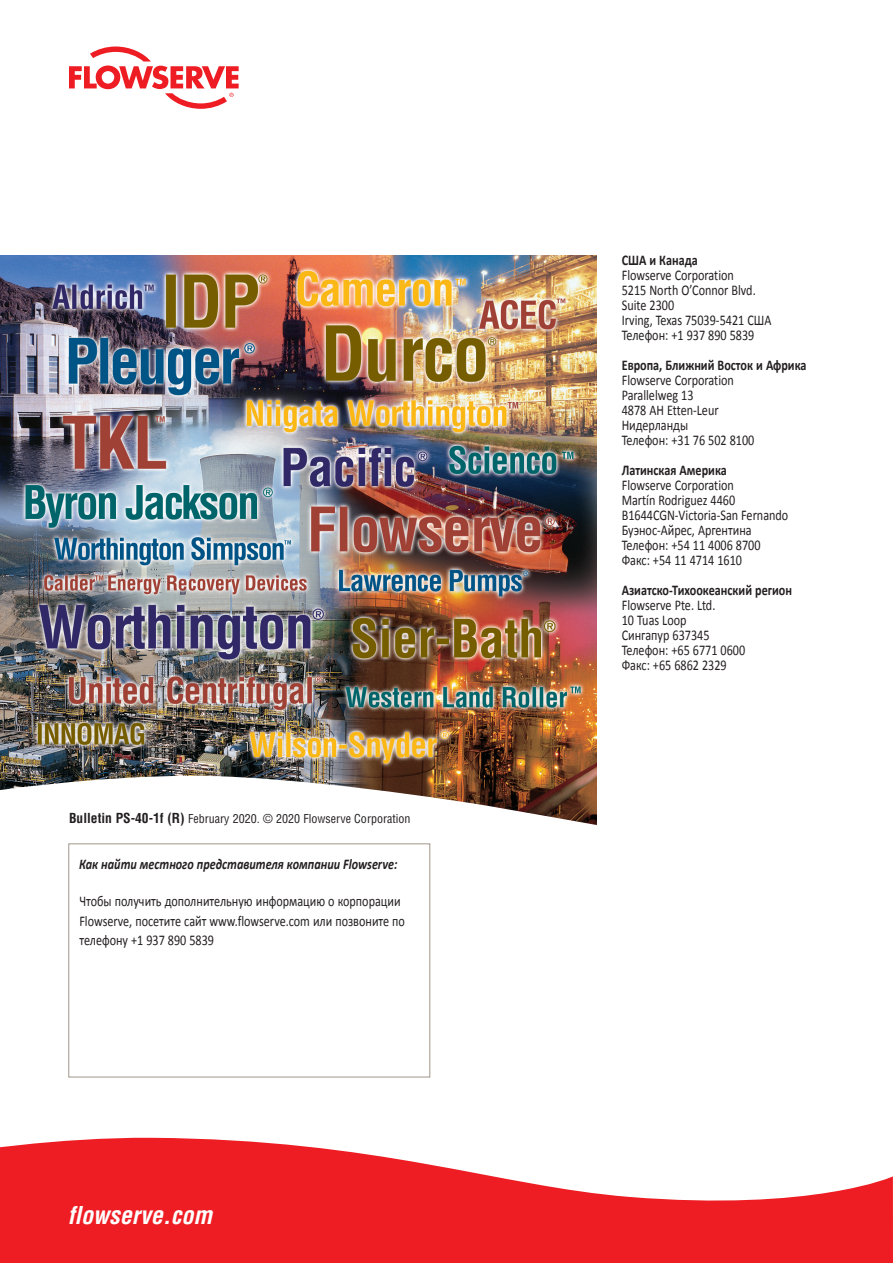
<style>
.page{position:relative;width:893px;height:1263px;background:#fff}
.page>*{position:absolute;margin:0;border:0;box-sizing:border-box;transform-origin:0 0}
.t1{font:italic 700 condensed 24px "Helvetica LT Std";color:#fff}
.MB-Address_Text{font:14.85px/15px "Calibri";color:#231f20;scale:.82 1}
.MB-Address_Header{font:700 14.85px "Calibri";color:#231f20;scale:.82 1}
.t2{font:italic 700 14.85px "Calibri";color:#231f20;scale:.82 1}
.PB-Body_Copy{font:condensed 12px "Helvetica LT Std";color:#231f20}
.s1{font-weight:700;font-size:13.5px}
</style>
<div class="page">
<svg style="left:0;top:1137px;width:892px;height:126px;fill:#ee1d23"></svg>
<svg style="left:69px;top:46px;width:169px;height:63px"></svg>
<img style="left:0;top:255px;width:596px;height:520px">
<svg style="left:0;top:775px;width:597px;height:84px"></svg>
<div style="left:68px;top:843px;width:362px;height:234px;border:1px solid #a1968b"></div>
<p class="PB-Body_Copy" style="left:69px;top:810px;width:342px"><span class="s1">Bulletin PS-40-1f (R)</span> February 2020. © 2020 Flowserve Corporation</p>
<p class="t2" style="left:79px;top:855px;width:389px">Как найти местного представителя компании Flowserve:</p>
<p class="MB-Address_Text" style="left:79px;top:891px;width:398px;line-height:19.5px">Чтобы получить дополнительную информацию о корпорации<br>Flowserve, посетите сайт www.flowserve.com или позвоните по телефону +1 937 890 5839</p>
<p class="t1" style="left:68px;top:1200px;width:146px">flowserve.com</p>
<p class="MB-Address_Header" style="left:621px;top:251px;width:94px">США и Канада</p>
<p class="MB-Address_Text" style="left:621px;top:267px;width:138px">Flowserve Corporation</p>
<p class="MB-Address_Text" style="left:621px;top:282px;width:165px">5215 North O’Connor Blvd.<br>Suite 2300</p>
<p class="MB-Address_Text" style="left:621px;top:312px;width:184px">Irving, Texas 75039-5421 США</p>
<p class="MB-Address_Text" style="left:621px;top:327px;width:163px">Телефон: +1 937 890 5839</p>
<p class="MB-Address_Header" style="left:621px;top:356px;width:227px">Европа, Ближний Восток и Африка</p>
<p class="MB-Address_Text" style="left:621px;top:372px;width:138px">Flowserve Corporation</p>
<p class="MB-Address_Text" style="left:621px;top:387px;width:120px">Parallelweg 13<br>4878 AH Etten-Leur</p>
<p class="MB-Address_Text" style="left:621px;top:417px;width:82px">Нидерланды</p>
<p class="MB-Address_Text" style="left:621px;top:432px;width:163px">Телефон: +31 76 502 8100</p>
<p class="MB-Address_Header" style="left:621px;top:461px;width:130px">Латинская Америка</p>
<p class="MB-Address_Text" style="left:621px;top:477px;width:138px">Flowserve Corporation</p>
<p class="MB-Address_Text" style="left:621px;top:492px;width:140px">Martín Rodriguez 4460</p>
<p class="MB-Address_Text" style="left:621px;top:507px;width:204px">B1644CGN-Victoria-San Fernando</p>
<p class="MB-Address_Text" style="left:621px;top:522px;width:160px">Буэнос-Айрес, Аргентина</p>
<p class="MB-Address_Text" style="left:621px;top:537px;width:171px">Телефон: +54 11 4006 8700</p>
<p class="MB-Address_Text" style="left:621px;top:552px;width:148px">Факс: +54 11 4714 1610</p>
<p class="MB-Address_Header" style="left:621px;top:581px;width:209px">Азиатско-Тихоокеанский регион</p>
<p class="MB-Address_Text" style="left:621px;top:597px;width:116px">Flowserve Pte. Ltd.</p>
<p class="MB-Address_Text" style="left:621px;top:612px;width:80px">10 Tuas Loop</p>
<p class="MB-Address_Text" style="left:621px;top:627px;width:108px">Сингапур 637345</p>
<p class="MB-Address_Text" style="left:621px;top:642px;width:152px">Телефон: +65 6771 0600</p>
<p class="MB-Address_Text" style="left:621px;top:657px;width:129px">Факс: +65 6862 2329</p>
</div>
